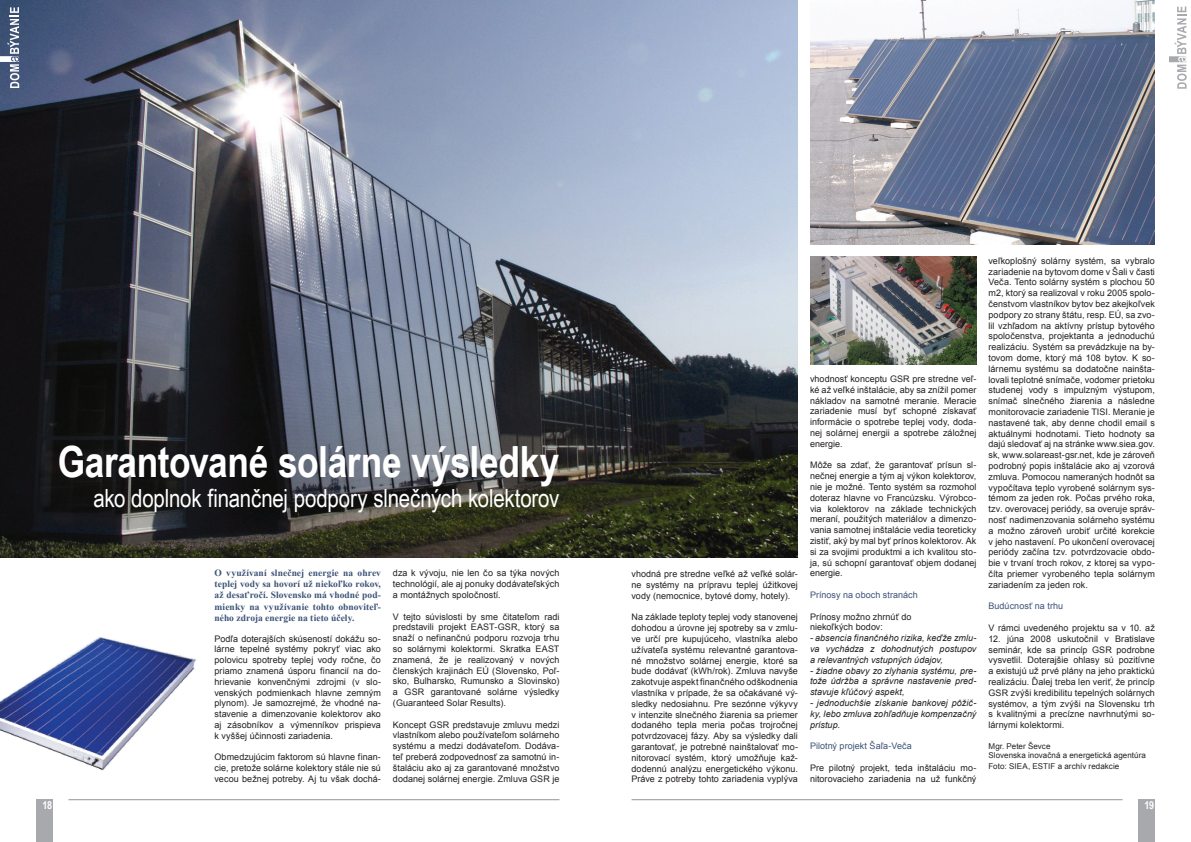
<style>
.page{position:relative;width:1191px;height:842px;background:#fff}
.page>*{position:absolute;margin:0;border:0;box-sizing:border-box;transform-origin:0 0}
.t1{font:700 43px "Arial Narrow";letter-spacing:-.01em;color:#fff}
.t2{font:25px "Arial Narrow";letter-spacing:-.01em;color:#fff}
.t3{font:700 11px "Arial Narrow";color:#fff}
.t4{font:700 9.5px/11.4px "Times New Roman";letter-spacing:.005em;color:#3b5276;text-align:justify}
.t5{font:9px/10.8px "Arial";letter-spacing:.005em;color:#231f20;text-align:justify}
.t6{font:italic 9px/10.8px "Arial";letter-spacing:.005em;color:#231f20;text-align:justify}
.t7{font:9px "Arial";letter-spacing:.005em;color:#3d5277}
.t8{font:8px/9.6px "Arial";letter-spacing:.01em;color:#231f20}
</style>
<div class="page">
<div style="left:36px;top:799px;width:16px;height:43px;background:#a8a9ad"></div>
<hr style="left:68px;top:799px;width:491px;height:1px;background:#939598">
<hr style="left:631px;top:799px;width:491px;height:1px;background:#939598">
<div style="left:1138px;top:799px;width:17px;height:43px;background:#a8a9ad"></div>
<svg style="left:1169px;top:7px;width:17px;height:82px"></svg>
<img style="left:810px;top:257px;width:166px;height:108px">
<img style="left:810px;top:0;width:345px;height:244px">
<img style="left:0;top:0;width:798px;height:557px">
<img style="left:0;top:637px;width:196px;height:134px">
<svg style="left:0;top:7px;width:19px;height:82px"></svg>
<h1 class="t1" style="left:58px;top:429px;width:503px">Garantované solárne výsledky</h1>
<h2 class="t2" style="left:93px;top:479px;width:467px">ako doplnok finančnej podpory slnečných kolektorov</h2>
<p class="t4" style="left:214px;top:566px;width:168px">O využívaní slnečnej energie na ohrev teplej vody sa hovorí už niekoľko rokov, až desaťročí. Slovensko má vhodné pod&shy;mienky na využívanie tohto obnoviteľ&shy;ného zdroja energie na tieto účely.</p>
<p class="t5" style="left:214px;top:633px;width:168px">Podľa doterajších skúseností dokážu so&shy;lárne tepelné systémy pokryť viac ako polovicu spotreby teplej vody ročne, čo priamo znamená úsporu financií na do&shy;hrievanie konvenčnými zdrojmi (v slo&shy;venských podmienkach hlavne zemným plynom). Je samozrejmé, že vhodné na&shy;stavenie a dimenzovanie kolektorov ako aj zásobníkov a výmenníkov prispieva k vyššej účinnosti zariadenia.</p>
<p class="t5" style="left:214px;top:752px;width:168px">Obmedzujúcim faktorom sú hlavne finan&shy;cie, pretože solárne kolektory stále nie sú vecou bežnej potreby. Aj tu však dochá-</p>
<p class="t5" style="left:393px;top:568px;width:168px">dza k vývoju, nie len čo sa týka nových technológií, ale aj ponuky dodávateľských a montážnych spoločností.</p>
<p class="t5" style="left:393px;top:611px;width:168px">V tejto súvislosti by sme čitateľom radi predstavili projekt EAST-GSR, ktorý sa snaží o nefinančnú podporu rozvoja trhu so solárnymi kolektormi. Skratka EAST znamená, že je realizovaný v nových členských krajinách EÚ (Slovensko, Poľ&shy;sko, Bulharsko, Rumunsko a Slovinsko) a GSR garantované solárne výsledky (Guaranteed Solar Results).</p>
<p class="t5" style="left:393px;top:719px;width:168px">Koncept GSR predstavuje zmluvu medzi vlastníkom alebo používateľom solárneho systému a medzi dodávateľom. Dodáva&shy;teľ preberá zodpovednosť za samotnú in&shy;štaláciu ako aj za garantované množstvo dodanej solárnej energie. Zmluva GSR je</p>
<p class="t5" style="left:631px;top:569px;width:168px">vhodná pre stredne veľké až veľké solár&shy;ne systémy na prípravu teplej úžitkovej vody (nemocnice, bytové domy, hotely).</p>
<p class="t5" style="left:631px;top:612px;width:168px">Na základe teploty teplej vody stanovenej dohodou a úrovne jej spotreby sa v zmlu&shy;ve určí pre kupujúceho, vlastníka alebo užívateľa systému relevantné garantova&shy;né množstvo solárnej energie, ktoré sa bude dodávať (kWh/rok). Zmluva navyše zakotvuje aspekt finančného odškodnenia vlastníka v prípade, že sa očakávané vý&shy;sledky nedosiahnu. Pre sezónne výkyvy v intenzite slnečného žiarenia sa priemer dodaného tepla meria počas trojročnej potvrdzovacej fázy. Aby sa výsledky dali garantovať, je potrebné nainštalovať mo&shy;nitorovací systém, ktorý umožňuje kaž&shy;dodennú analýzu energetického výkonu.<br>Práve z potreby tohto zariadenia vyplýva</p>
<p class="t5" style="left:810px;top:373px;width:168px">vhodnosť konceptu GSR pre stredne veľ&shy;ké až veľké inštalácie, aby sa znížil pomer nákladov na samotné meranie. Meracie zariadenie musí byť schopné získavať informácie o spotrebe teplej vody, doda&shy;nej solárnej energii a spotrebe záložnej energie.</p>
<p class="t5" style="left:810px;top:460px;width:168px">Môže sa zdať, že garantovať prísun sl&shy;nečnej energie a tým aj výkon kolektorov, nie je možné. Tento systém sa rozmohol doteraz hlavne vo Francúzsku. Výrobco&shy;via kolektorov na základe technických meraní, použitých materiálov a dimenzo&shy;vania samotnej inštalácie vedia teoreticky zistiť, aký by mal byť prínos kolektorov. Ak si za svojimi produktmi a ich kvalitou sto&shy;ja, sú schopní garantovať objem dodanej energie.</p>
<p class="t7" style="left:810px;top:589px;width:109px">Prínosy na oboch stranách</p>
<p class="t5" style="left:810px;top:611px;width:103px">Prínosy možno zhrnúť do niekoľkých bodov:</p>
<p class="t6" style="left:810px;top:633px;width:168px">- absencia finančného rizika, keďže zmlu&shy;va vychádza z dohodnutých postupov a relevantných vstupných údajov,</p>
<p class="t6" style="left:810px;top:665px;width:168px">- žiadne obavy zo zlyhania systému, pre&shy;tože údržba a správne nastavenie pred&shy;stavuje kľúčový aspekt,</p>
<p class="t6" style="left:810px;top:697px;width:168px">- jednoduchšie získanie bankovej pôžič&shy;ky, lebo zmluva zohľadňuje kompenzačný prístup.</p>
<p class="t7" style="left:810px;top:740px;width:103px">Pilotný projekt Šaľa-Veča</p>
<p class="t5" style="left:810px;top:762px;width:168px">Pre pilotný projekt, teda inštaláciu mo&shy;nitorovacieho zariadenia na už funkčný</p>
<p class="t5" style="left:988px;top:255px;width:168px">veľkoplošný solárny systém, sa vybralo zariadenie na bytovom dome v Šali v časti Veča. Tento solárny systém s plochou 50 m2, ktorý sa realizoval v roku 2005 spolo&shy;čenstvom vlastníkov bytov bez akejkoľvek podpory zo strany štátu, resp. EÚ, sa zvo&shy;lil vzhľadom na aktívny prístup bytového spoločenstva, projektanta a jednoduchú realizáciu. Systém sa prevádzkuje na by&shy;tovom dome, ktorý má 108 bytov. K so&shy;lárnemu systému sa dodatočne nainšta&shy;lovali teplotné snímače, vodomer prietoku studenej vody s impulzným výstupom, snímač slnečného žiarenia a následne monitorovacie zariadenie TISI. Meranie je nastavené tak, aby denne chodil email s aktuálnymi hodnotami. Tieto hodnoty sa dajú sledovať aj na stránke www.siea.gov. sk, www.solareast-gsr.net, kde je zároveň podrobný popis inštalácie ako aj vzorová zmluva. Pomocou nameraných hodnôt sa vypočítava teplo vyrobené solárnym sys&shy;témom za jeden rok. Počas prvého roka, tzv. overovacej periódy, sa overuje správ&shy;nosť nadimenzovania solárneho systému a možno zároveň urobiť určité korekcie v jeho nastavení. Po ukončení overovacej periódy začína tzv. potvrdzovacie obdo&shy;bie v trvaní troch rokov, z ktorej sa vypo&shy;číta priemer vyrobeného tepla solárnym zariadením za jeden rok.</p>
<p class="t7" style="left:988px;top:600px;width:76px">Budúcnosť na trhu</p>
<p class="t5" style="left:988px;top:623px;width:168px">V rámci uvedeného projektu sa v 10. až</p>
<p class="t5" style="left:988px;top:633px;width:168px">12. júna 2008 uskutočnil v Bratislave seminár, kde sa princíp GSR podrobne vysvetlil. Doterajšie ohlasy sú pozitívne a existujú už prvé plány na jeho praktickú realizáciu. Ďalej treba len veriť, že princíp GSR zvýši kredibilitu tepelných solárnych systémov, a tým zvýši na Slovensku trh s kvalitnými a precízne navrhnutými so&shy;lárnymi kolektormi.</p>
<p class="t8" style="left:988px;top:741px;width:159px">Mgr. Peter Ševce<br>Slovenska inovačná a energetická agentúra</p>
<p class="t8" style="left:988px;top:761px;width:132px">Foto: SIEA, ESTIF a archív redakcie</p>
<p class="t3" style="left:43px;top:797px;width:11px">18</p>
<p class="t3" style="left:1144px;top:797px;width:11px">19</p>
</div>
